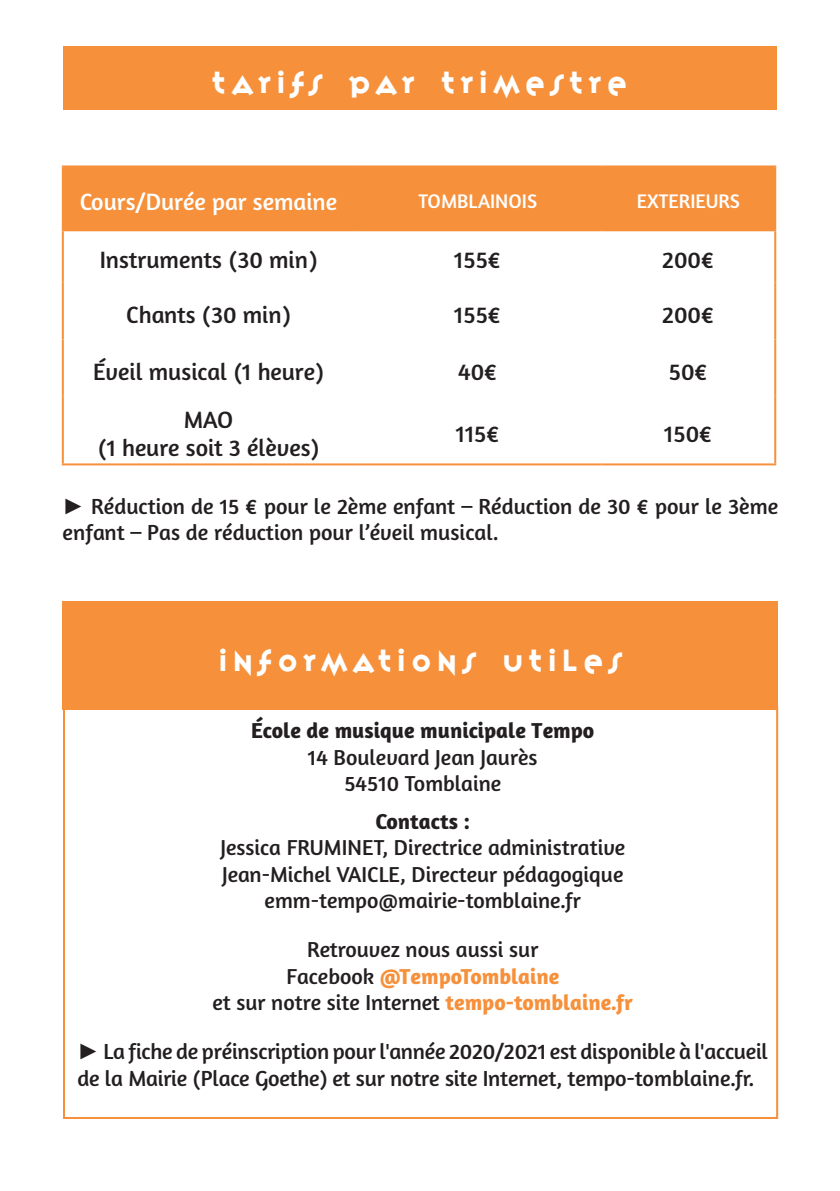
<style>
.page{position:relative;width:840px;height:1191px;background:#fff}
.page>*{position:absolute;margin:0;border:0;box-sizing:border-box;transform-origin:0 0}
.t1{font:27px "Variex OT";letter-spacing:.215em;color:#fff}
.t2{font:24px/28.8px "Amaranth";color:#231f20;text-align:center}
.t3{font:24px "Amaranth";color:#fff}
.t4{font:22.2px/26.6px "Amaranth";letter-spacing:-.01em;color:#231f20}
.t5{font:22px/26.4px "Amaranth";color:#231f20;text-align:center}
.t6{font:700 22px "Amaranth";color:#231f20}
.t7{font:20px "Amaranth";color:#fff}
.s1{font-family:"Arial"}
.s2{font-weight:700;color:#f6903b}
</style>
<div class="page">
<div style="left:63px;top:46px;width:713px;height:64px;background:#f6903b"></div>
<div style="left:64px;top:167px;width:709px;height:62px;background:#f6903b"></div>
<hr style="left:62px;top:231px;width:2px;height:52px;background:#f6903b">
<hr style="left:773px;top:231px;width:2px;height:52px;background:#f6903b">
<hr style="left:62px;top:283px;width:2px;height:56px;background:#f6903b">
<hr style="left:773px;top:283px;width:2px;height:56px;background:#f6903b">
<hr style="left:62px;top:339px;width:2px;height:57px;background:#f6903b">
<hr style="left:773px;top:339px;width:2px;height:57px;background:#f6903b">
<hr style="left:62px;top:396px;width:2px;height:67px;background:#f6903b">
<hr style="left:773px;top:396px;width:2px;height:67px;background:#f6903b">
<hr style="left:62px;top:463px;width:292px;height:2px;background:#f6903b">
<hr style="left:354px;top:463px;width:247px;height:2px;background:#f6903b">
<hr style="left:601px;top:463px;width:174px;height:2px;background:#f6903b">
<hr style="left:62px;top:165px;width:292px;height:2px;background:#f6903b">
<hr style="left:62px;top:167px;width:2px;height:62px;background:#f6903b">
<hr style="left:354px;top:165px;width:247px;height:2px;background:#f6903b">
<hr style="left:601px;top:165px;width:174px;height:2px;background:#f6903b">
<hr style="left:773px;top:167px;width:2px;height:62px;background:#f6903b">
<hr style="left:62px;top:229px;width:292px;height:2px;background:#f6903b">
<hr style="left:354px;top:229px;width:247px;height:2px;background:#f6903b">
<hr style="left:601px;top:229px;width:174px;height:2px;background:#f6903b">
<div style="left:63px;top:601px;width:714px;height:108px;background:#f6903b"></div>
<div style="left:63px;top:706px;width:714px;height:413px;border:2px solid #f6903b"></div>
<p class="t1" style="left:212px;top:70px;width:416px">tarifs par trimestre</p>
<p class="t3" style="left:80px;top:188px;width:259px">Cours/Durée par semaine</p>
<p class="t7" style="left:418px;top:190px;width:120px">TOMBLAINOIS</p>
<p class="t7" style="left:636px;top:190px;width:104px">EXTERIEURS</p>
<p class="t2" style="left:100px;top:245px;width:219px">Instruments (30 min)</p>
<p class="t2" style="left:454px;top:245px;width:48px">155€</p>
<p class="t2" style="left:662px;top:245px;width:54px">200€</p>
<p class="t2" style="left:126px;top:300px;width:166px">Chants (30 min)</p>
<p class="t2" style="left:454px;top:300px;width:48px">155€</p>
<p class="t2" style="left:662px;top:300px;width:54px">200€</p>
<p class="t2" style="left:93px;top:357px;width:232px">Éveil musical (1 heure)</p>
<p class="t2" style="left:458px;top:357px;width:41px">40€</p>
<p class="t2" style="left:668px;top:357px;width:41px">50€</p>
<p class="t2" style="left:98px;top:405px;width:223px">MAO<br>(1 heure soit 3 élèves)</p>
<p class="t2" style="left:455px;top:419px;width:45px">115€</p>
<p class="t2" style="left:663px;top:419px;width:50px">150€</p>
<p class="t4" style="left:63px;top:492px;width:716px"><span class="s1">►</span> Réduction de 15 € pour le 2ème enfant – Réduction de 30 € pour le 3ème enfant – Pas de réduction pour l’éveil musical.</p>
<p class="t1" style="left:219px;top:648px;width:404px">informations util es</p>
<p class="t6" style="left:251px;top:717px;width:344px">École de musique municipale Tempo</p>
<p class="t5" style="left:308px;top:744px;width:231px">14 Boulevard Jean Jaurès<br>54510 Tomblaine</p>
<p class="t6" style="left:375px;top:807px;width:96px">Contacts :</p>
<p class="t5" style="left:220px;top:834px;width:406px">Jessica FRUMINET, Directrice administrative<br>Jean-Michel VAICLE, Directeur pédagogique emm-tempo@mairie-tomblaine.fr</p>
<p class="t5" style="left:212px;top:936px;width:421px">Retrouvez nous aussi sur<br>Facebook <span class="s2">@TempoTomblaine<br></span>et sur notre site Internet <span class="s2">tempo-tomblaine.fr</span></p>
<p class="t4" style="left:77px;top:1038px;width:691px"><span class="s1">►</span> La fiche de préinscription pour l'année 2020/2021 est disponible à l'accueil de la Mairie (Place Goethe) et sur notre site Internet, tempo-tomblaine.fr.</p>
</div>
